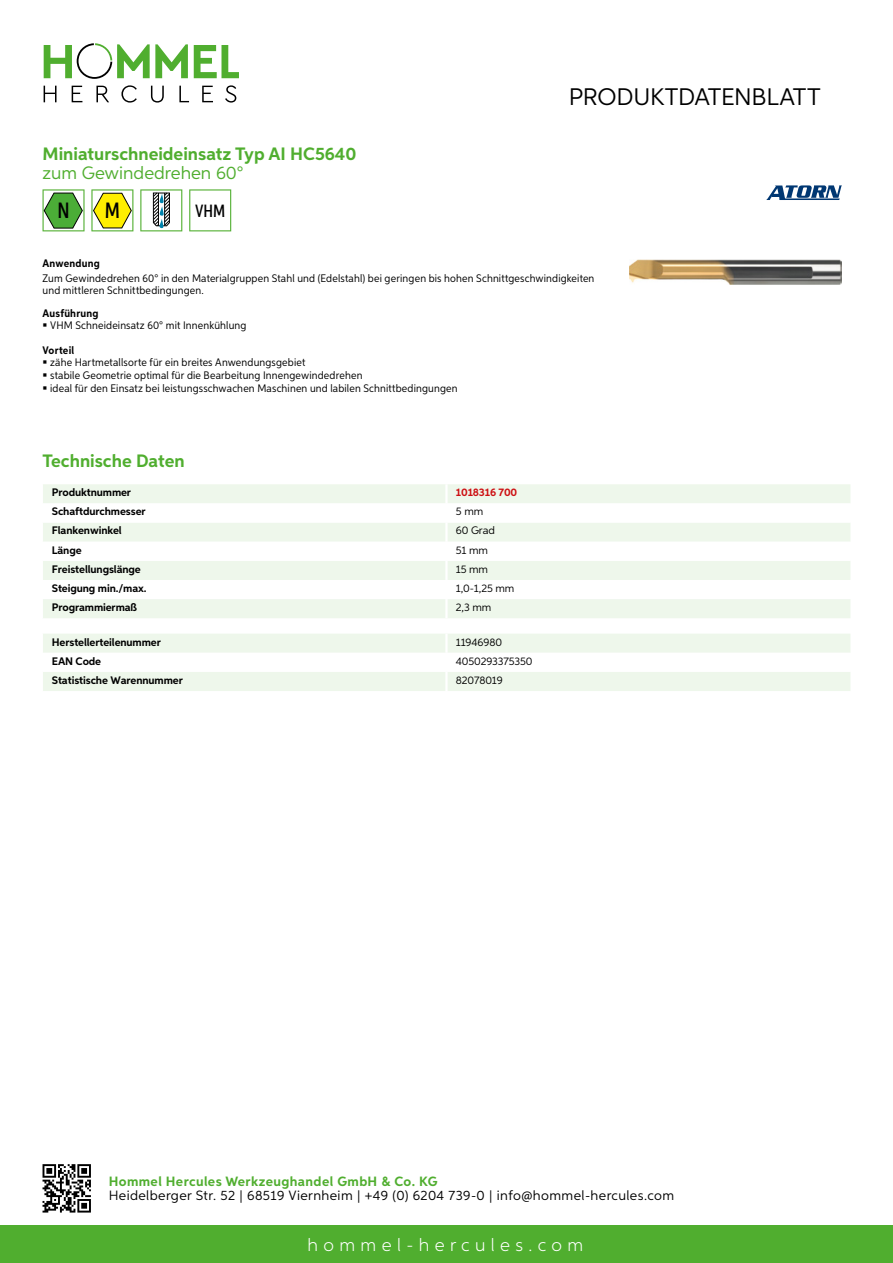
<style>
.page{position:relative;width:893px;height:1263px;background:#fff}
.page>*{position:absolute;margin:0;border:0;box-sizing:border-box;transform-origin:0 0}
.t1{font:24px "Aspira";letter-spacing:-.01em;color:#000}
.t2{font:500 22.2px "Aspira XX Nar";color:#000}
.t3{font:700 18px "Aspira";color:#50ae2f}
.t4{font:300 18px "Aspira";letter-spacing:.3em;color:#fff}
.t5{font:18px "Aspira";color:#50ae2f}
.t6{font:500 17.85px "Aspira XX Nar";color:#000}
.t7{font:13.5px "Aspira";letter-spacing:.03em;color:#000}
.t8{font:700 13.5px "Aspira";letter-spacing:.03em;color:#50ae2f}
.t9{font:10.95px/12.8px "Aspira Nar";letter-spacing:.015em;color:#000}
.t10{font:700 10.95px "Aspira";letter-spacing:-.01em;color:#000}
.t11{font:10.95px "Aspira";letter-spacing:-.01em;color:#000}
.t12{font:700 10.95px "Aspira Nar";letter-spacing:.02em;color:#000}
.t13{font:700 10.95px "Aspira";letter-spacing:-.01em;color:#cd1013}
</style>
<div class="page">
<div style="left:0;top:1226px;width:893px;height:37px;background:#50ae2f"></div>
<svg style="left:43px;top:1164px;width:48px;height:48px"></svg>
<svg style="left:194px;top:45px;width:45px;height:33px"></svg>
<svg style="left:44px;top:43px;width:144px;height:36px"></svg>
<svg style="left:44px;top:86px;width:13px;height:16px"></svg>
<svg style="left:72px;top:86px;width:10px;height:16px"></svg>
<svg style="left:96px;top:86px;width:13px;height:16px"></svg>
<svg style="left:121px;top:85px;width:16px;height:18px"></svg>
<svg style="left:151px;top:86px;width:13px;height:17px"></svg>
<svg style="left:179px;top:86px;width:10px;height:16px"></svg>
<svg style="left:202px;top:86px;width:11px;height:16px"></svg>
<svg style="left:225px;top:85px;width:11px;height:18px"></svg>
<div style="left:43px;top:484px;width:807px;height:134px;background:#eef7eb"></div>
<svg style="left:43px;top:503px;width:807px;height:96px"></svg>
<hr style="left:445px;top:484px;width:3px;height:19px;background:#fff">
<hr style="left:445px;top:503px;width:3px;height:20px;background:#fff">
<hr style="left:445px;top:523px;width:3px;height:19px;background:#fff">
<hr style="left:445px;top:542px;width:3px;height:19px;background:#fff">
<hr style="left:445px;top:561px;width:3px;height:19px;background:#fff">
<hr style="left:445px;top:580px;width:3px;height:19px;background:#fff">
<hr style="left:445px;top:599px;width:3px;height:19px;background:#fff">
<svg style="left:43px;top:634px;width:807px;height:57px"></svg>
<hr style="left:445px;top:672px;width:3px;height:19px;background:#fff">
<svg style="left:43px;top:189px;width:42px;height:42px"></svg>
<svg style="left:91px;top:189px;width:42px;height:42px"></svg>
<svg style="left:140px;top:189px;width:42px;height:42px"></svg>
<svg style="left:189px;top:189px;width:42px;height:42px"></svg>
<img style="left:629px;top:259px;width:213px;height:25px">
<svg style="left:766px;top:185px;width:76px;height:15px"></svg>
<h3 class="t3" style="left:43px;top:142px;width:315px">Miniaturschneideinsatz Typ AI HC5640</h3>
<h3 class="t5" style="left:43px;top:162px;width:203px">zum Gewindedrehen 60°</h3>
<h2 class="t2" style="left:57px;top:197px;width:14px">N</h2>
<h2 class="t2" style="left:105px;top:197px;width:17px">M</h2>
<h3 class="t6" style="left:195px;top:200px;width:32px">VHM</h3>
<h1 class="t1" style="left:569px;top:82px;width:253px">Produktdatenblatt</h1>
<p class="t12" style="left:43px;top:257px;width:59px">Anwendung</p>
<p class="t9" style="left:43px;top:273px;width:553px;line-height:12px">Zum Gewindedrehen 60° in den Materialgruppen Stahl und (Edelstahl) bei geringen bis hohen Schnittgeschwindigkeiten und mittleren Schnittbedingungen.</p>
<p class="t12" style="left:43px;top:306px;width:58px">Ausführung</p>
<p class="t9" style="left:50px;top:319px;width:198px">VHM Schneideinsatz 60° mit Innenkühlung</p>
<p class="t12" style="left:43px;top:343px;width:33px">Vorteil</p>
<p class="t9" style="left:50px;top:356px;width:409px">zähe Hartmetallsorte für ein breites Anwendungsgebiet<br>stabile Geometrie optimal für die Bearbeitung Innengewindedrehen<br>ideal für den Einsatz bei leistungsschwachen Maschinen und labilen Schnittbedingungen</p>
<h3 class="t3" style="left:43px;top:450px;width:144px">Technische Daten</h3>
<p class="t10" style="left:52px;top:486px;width:81px">Produktnummer</p>
<p class="t13" style="left:456px;top:486px;width:63px">1018316 700</p>
<p class="t10" style="left:52px;top:505px;width:95px">Schaftdurchmesser</p>
<p class="t11" style="left:456px;top:505px;width:29px">5 mm</p>
<p class="t10" style="left:52px;top:524px;width:71px">Flankenwinkel</p>
<p class="t11" style="left:456px;top:524px;width:41px">60 Grad</p>
<p class="t10" style="left:52px;top:543px;width:31px">Länge</p>
<p class="t11" style="left:456px;top:543px;width:34px">51 mm</p>
<p class="t10" style="left:52px;top:562px;width:90px">Freistellungslänge</p>
<p class="t11" style="left:456px;top:562px;width:34px">15 mm</p>
<p class="t10" style="left:52px;top:581px;width:96px">Steigung min./max.</p>
<p class="t11" style="left:456px;top:581px;width:60px">1,0-1,25 mm</p>
<p class="t10" style="left:52px;top:600px;width:87px">Programmiermaß</p>
<p class="t11" style="left:456px;top:601px;width:37px">2,3 mm</p>
<p class="t10" style="left:52px;top:635px;width:111px">Herstellerteilenummer</p>
<p class="t11" style="left:456px;top:635px;width:48px">11946980</p>
<p class="t10" style="left:52px;top:654px;width:51px">EAN Code</p>
<p class="t11" style="left:456px;top:654px;width:78px">4050293375350</p>
<p class="t10" style="left:52px;top:673px;width:132px">Statistische Warennummer</p>
<p class="t11" style="left:456px;top:673px;width:48px">82078019</p>
<p class="t8" style="left:109px;top:1172px;width:330px">Hommel Hercules Werkzeughandel GmbH &amp; Co. KG</p>
<p class="t7" style="left:109px;top:1187px;width:567px">Heidelberger Str. 52 | 68519 Viernheim | +49 (0) 6204 739-0 | info@hommel-hercules.com</p>
<h3 class="t4" style="left:307px;top:1234px;width:277px">hommel-hercules.com</h3>
</div>
